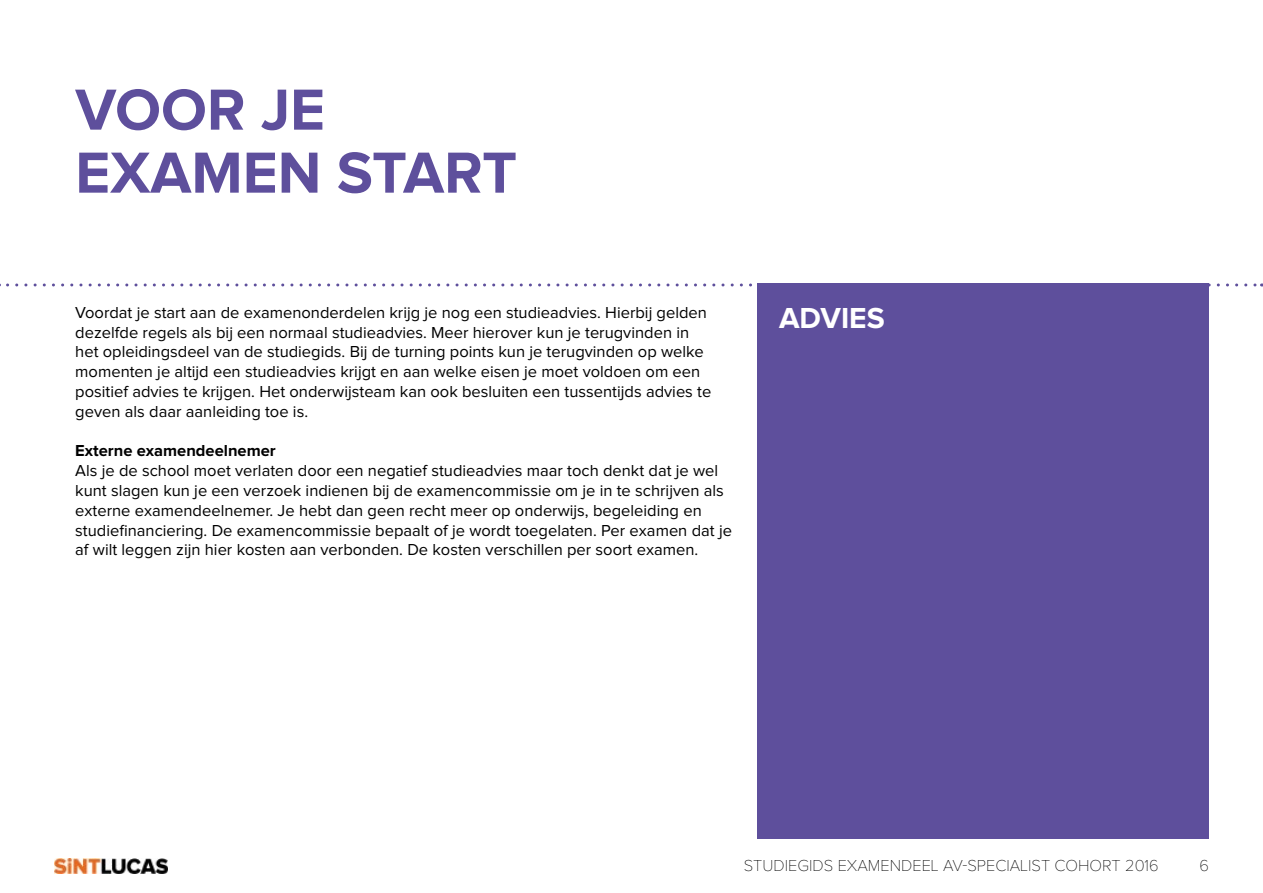
<style>
.page{position:relative;width:1263px;height:893px;background:#fff}
.page>*{position:absolute;margin:0;border:0;box-sizing:border-box;transform-origin:0 0}
.t1{font:700 60px/63px "Proxima Nova";color:#5e4f9c}
.t2{font:700 30px "Proxima Nova";color:#fff}
.t3{font:16.5px/19.8px "Proxima Nova";color:#000}
.t4{font:100 16.5px "Proxima Nova";color:#000}
.t5{font:700 16.5px "Proxima Nova";color:#000}
</style>
<div class="page">
<img style="left:54px;top:858px;width:114px;height:15px">
<div style="left:758px;top:283px;width:451px;height:556px;background:#5e4f9c"></div>
<svg style="left:8px;top:283px;width:1254px;height:3px"></svg>
<h1 class="t1" style="left:75px;top:81px;width:443px">VOOR JE<br>EXAMEN START</h1>
<p class="t3" style="left:75px;top:303px;width:638px">Voordat je start aan de examenonderdelen krijg je nog een studieadvies. Hierbij gelden dezelfde regels als bij een normaal studieadvies. Meer hierover kun je terugvinden in het opleidingsdeel van de studiegids. Bij de turning points kun je terugvinden op welke momenten je altijd een studieadvies krijgt en aan welke eisen je moet voldoen om een positief advies te krijgen. Het onderwijsteam kan ook besluiten een tussentijds advies te geven als daar aanleiding toe is.</p>
<p class="t5" style="left:75px;top:443px;width:202px">Externe examendeelnemer</p>
<p class="t3" style="left:75px;top:461px;width:658px">Als je de school moet verlaten door een negatief studieadvies maar toch denkt dat je wel kunt slagen kun je een verzoek indienen bij de examencommissie om je in te schrijven als externe examendeelnemer. Je hebt dan geen recht meer op onderwijs, begeleiding en studiefinanciering. De examencommissie bepaalt of je wordt toegelaten. Per examen dat je af wilt leggen zijn hier kosten aan verbonden. De kosten verschillen per soort examen.</p>
<h2 class="t2" style="left:779px;top:305px;width:107px">ADVIES</h2>
<p class="t4" style="left:744px;top:858px;width:416px">STUDIEGIDS EXAMENDEEL AV-SPECIALIST COHORT 2016</p>
<p class="t4" style="left:1199px;top:858px;width:11px">6</p>
</div>
